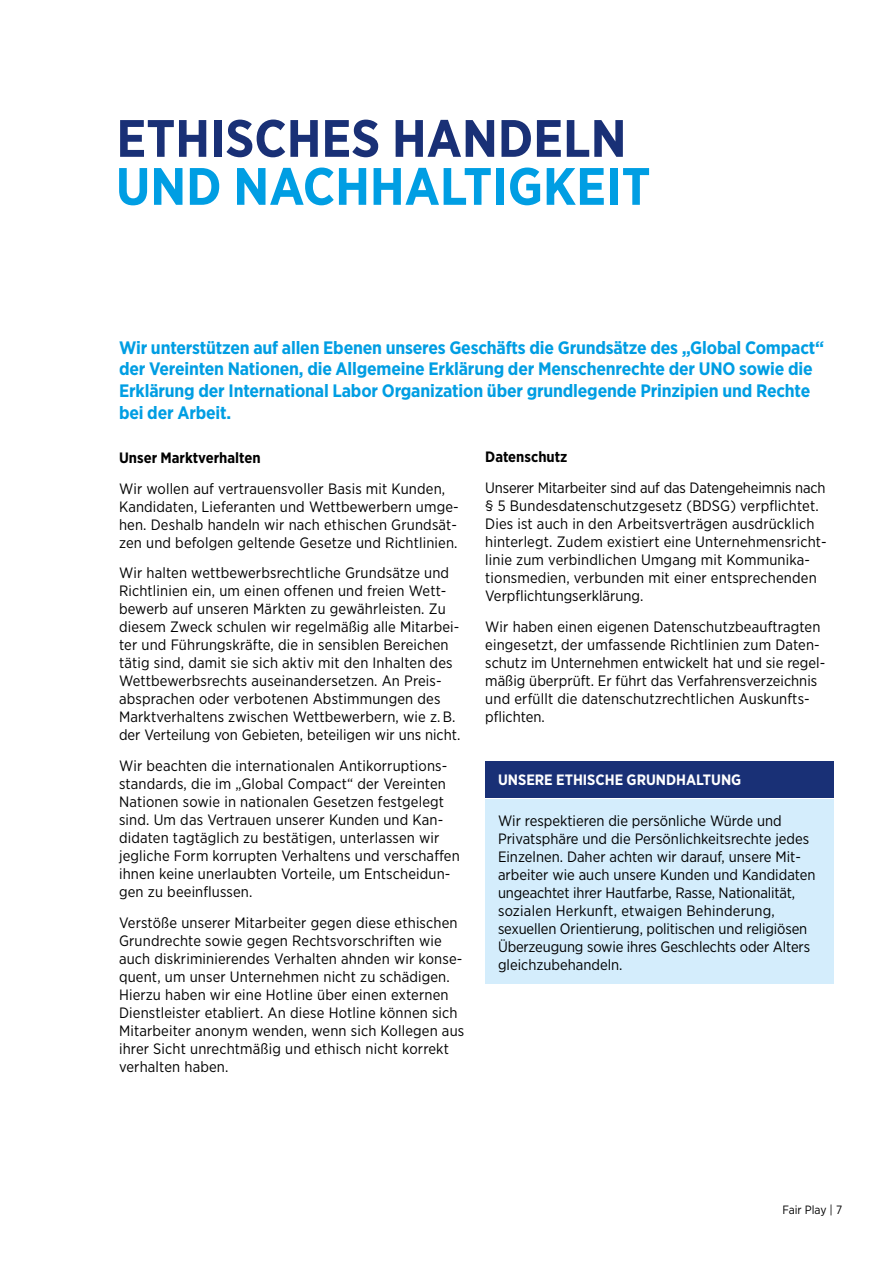
<style>
.page{position:relative;width:893px;height:1263px;background:#fff}
.page>*{position:absolute;margin:0;border:0;box-sizing:border-box;transform-origin:0 0}
.t1{font:700 52.5px "Gotham Narrow";color:#009ee3}
.t2{font:700 52.5px "Gotham Narrow";color:#193076}
.t3{font:700 18px/21.6px "Gotham Narrow";letter-spacing:-.01em;color:#009ee3}
.t4{font:15px/18px "Gotham Narrow";letter-spacing:.01em;color:#000}
.t5{font:700 15px "Gotham Narrow";color:#000}
.t6{font:700 15px "Gotham Narrow";color:#fff}
.t7{font:12px "Gotham Narrow";color:#000}
</style>
<div class="page">
<div style="left:485px;top:761px;width:348px;height:36px;background:#193076"></div>
<div style="left:485px;top:799px;width:348px;height:185px;background:#d4edfc"></div>
<h1 class="t2" style="left:116px;top:105px;width:512px">ETHISCHES HANDELN</h1>
<h1 class="t1" style="left:116px;top:153px;width:536px">UND NACHHALTIGKEIT</h1>
<p class="t3" style="left:119px;top:336px;width:707px">Wir unterstützen auf allen Ebenen unseres Geschäfts die Grundsätze des „Global Compact“ der Vereinten Nationen, die Allgemeine Erklärung der Menschenrechte der UNO sowie die Erklärung der International Labor Organization über grundlegende Prinzipien und Rechte bei der Arbeit.</p>
<p class="t5" style="left:485px;top:447px;width:84px">Datenschutz</p>
<p class="t4" style="left:485px;top:479px;width:342px">Unserer Mitarbeiter sind auf das Datengeheimnis nach § 5 Bundesdatenschutzgesetz (BDSG) verpflichtet.<br>Dies ist auch in den Arbeitsverträgen ausdrücklich hinterlegt. Zudem existiert eine Unternehmensricht&shy;linie zum verbindlichen Umgang mit Kommunika&shy;tionsmedien, verbunden mit einer entsprechenden Verpflichtungserklärung.</p>
<p class="t4" style="left:485px;top:617px;width:340px">Wir haben einen eigenen Datenschutzbeauftragten eingesetzt, der umfassende Richtlinien zum Daten&shy;schutz im Unternehmen entwickelt hat und sie regel&shy;mäßig überprüft. Er führt das Verfahrensverzeichnis und erfüllt die datenschutzrechtlichen Auskunfts&shy;pflichten.</p>
<p class="t5" style="left:119px;top:448px;width:143px">Unser Marktverhalten</p>
<p class="t4" style="left:119px;top:479px;width:341px">Wir wollen auf vertrauensvoller Basis mit Kunden, Kandidaten, Lieferanten und Wettbewerbern umge&shy;hen. Deshalb handeln wir nach ethischen Grundsät&shy;zen und befolgen geltende Gesetze und Richtlinien.</p>
<p class="t4" style="left:119px;top:564px;width:343px">Wir halten wettbewerbsrechtliche Grundsätze und Richtlinien ein, um einen offenen und freien Wett&shy;bewerb auf unseren Märkten zu gewährleisten. Zu diesem Zweck schulen wir regelmäßig alle Mitarbei&shy;ter und Führungskräfte, die in sensiblen Bereichen tätig sind, damit sie sich aktiv mit den Inhalten des Wettbewerbsrechts auseinandersetzen. An Preis&shy;absprachen oder verbotenen Abstimmungen des Marktverhaltens zwischen Wettbewerbern, wie z. B. der Verteilung von Gebieten, beteiligen wir uns nicht.</p>
<p class="t4" style="left:119px;top:756px;width:342px">Wir beachten die internationalen Antikorruptions&shy;standards, die im „Global Compact“ der Vereinten Nationen sowie in nationalen Gesetzen festgelegt sind. Um das Vertrauen unserer Kunden und Kan&shy;didaten tagtäglich zu bestätigen, unterlassen wir jegliche Form korrupten Verhaltens und verschaffen ihnen keine unerlaubten Vorteile, um Entscheidun&shy;gen zu beeinflussen.</p>
<p class="t4" style="left:119px;top:913px;width:347px">Verstöße unserer Mitarbeiter gegen diese ethischen Grundrechte sowie gegen Rechtsvorschriften wie auch diskriminierendes Verhalten ahnden wir konse&shy;quent, um unser Unternehmen nicht zu schädigen.<br>Hierzu haben wir eine Hotline über einen externen Dienstleister etabliert. An diese Hotline können sich Mitarbeiter anonym wenden, wenn sich Kollegen aus ihrer Sicht unrechtmäßig und ethisch nicht korrekt verhalten haben.</p>
<p class="t6" style="left:498px;top:770px;width:245px">UNSERE ETHISCHE GRUNDHALTUNG</p>
<p class="t4" style="left:498px;top:811px;width:319px">Wir respektieren die persönliche Würde und Privatsphäre und die Persönlichkeitsrechte jedes Einzelnen. Daher achten wir darauf, unsere Mit&shy;arbeiter wie auch unsere Kunden und Kandidaten ungeachtet ihrer Hautfarbe, Rasse, Nationalität, sozialen Herkunft, etwaigen Behinderung, sexuellen Orientierung, politischen und religiösen Überzeugung sowie ihres Geschlechts oder Alters gleichzubehandeln.</p>
<p class="t7" style="left:782px;top:1202px;width:61px">Fair Play | 7</p>
</div>
